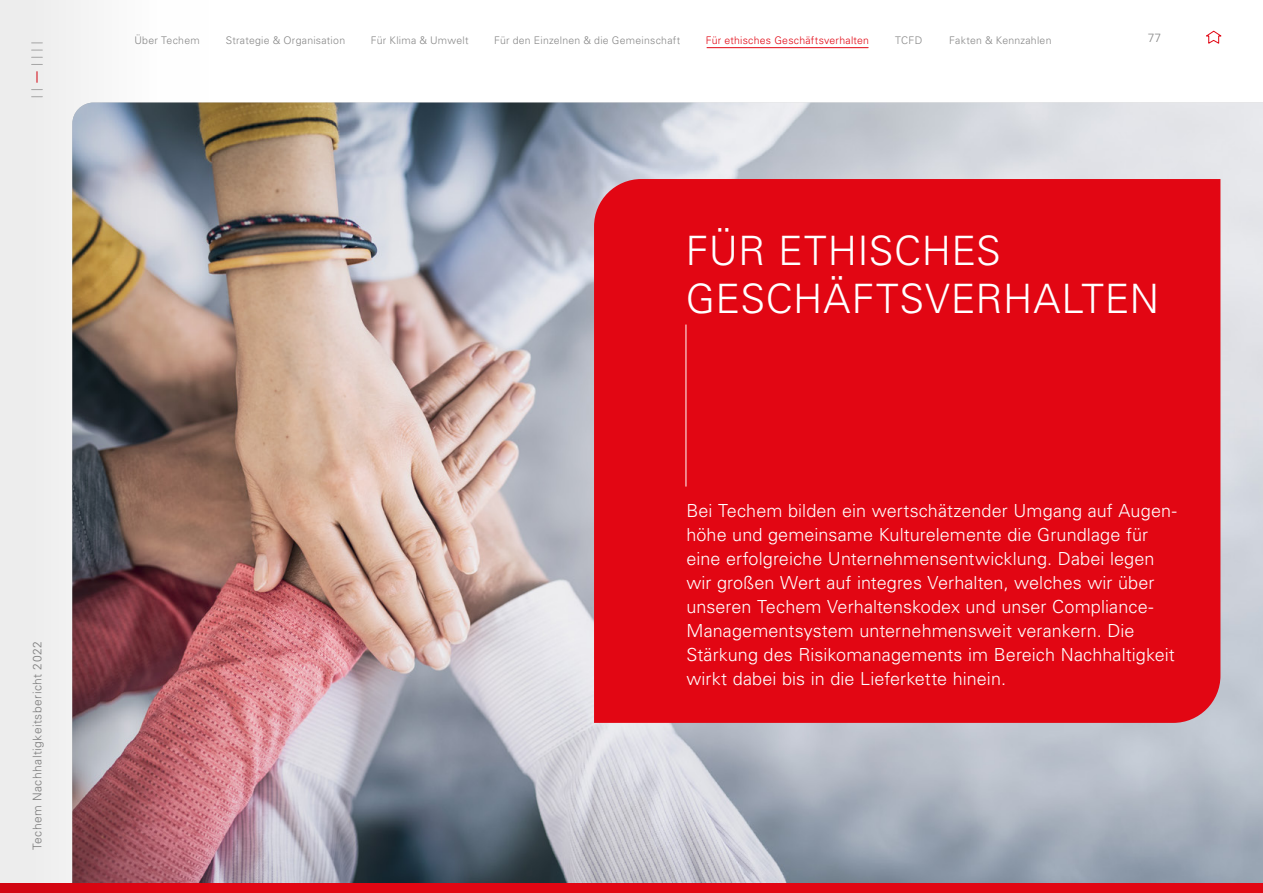
<style>
.page{position:relative;width:1263px;height:893px;background:#fff}
.page>*{position:absolute;margin:0;border:0;box-sizing:border-box;transform-origin:0 0}
.t1{font:300 40.5px/48px "Univers LT Pro 45";letter-spacing:.01em;color:#fff}
.t2{font:300 18px/24px "Univers LT Pro 45";letter-spacing:.005em;color:#fff}
.t3{font:300 12px "Univers LT Pro 45";letter-spacing:.04em;color:#878787}
.t4{font:300 10.5px "Univers LT Pro 45";letter-spacing:.025em;color:#878787}
.t5{font:300 10.5px "Univers LT Pro 45";letter-spacing:.025em;color:#e20613}
</style>
<div class="page">
<hr style="left:707px;top:47px;width:161px;height:1px;background:#e20613">
<svg style="left:1206px;top:30px;width:16px;height:14px"></svg>
<img style="left:209px;top:103px;width:1054px;height:780px">
<div style="left:0;top:883px;width:1263px;height:10px;background:#e20613"></div>
<div style="left:594px;top:179px;width:626px;height:544px;background:#e20613"></div>
<hr style="left:686px;top:325px;width:1px;height:162px;background:#fff">
<img style="left:0;top:1px;width:209px;height:892px">
<p class="t3" style="left:29px;top:850px;width:211px;rotate:-90deg">Techem Nachhaltigkeitsbericht 2022</p>
<p class="t4" style="left:134px;top:33px;width:67px">Über Techem</p>
<p class="t4" style="left:226px;top:33px;width:121px">Strategie &amp; Organisation</p>
<p class="t4" style="left:371px;top:33px;width:99px">Für Klima &amp; Umwelt</p>
<p class="t4" style="left:494px;top:33px;width:188px">Für den Einzelnen &amp; die Gemeinschaft</p>
<p class="t5" style="left:706px;top:33px;width:165px">Für ethisches Geschäftsverhalten</p>
<p class="t4" style="left:895px;top:33px;width:29px">TCFD</p>
<p class="t4" style="left:949px;top:33px;width:104px">Fakten &amp; Kennzahlen</p>
<p class="t3" style="left:1148px;top:30px;width:15px">77</p>
<h1 class="t1" style="left:686px;top:225px;width:474px">FÜR ETHISCHES<br>GESCHÄFTSVERHALTEN</h1>
<p class="t2" style="left:686px;top:498px;width:492px">Bei Techem bilden ein wertschätzender Umgang auf Augen&shy;höhe und gemeinsame Kulturelemente die Grundlage für eine erfolgreiche Unternehmensentwicklung. Dabei legen wir großen Wert auf integres Verhalten, welches wir über unseren Techem Verhaltenskodex und unser Compliance-Managementsystem unternehmensweit verankern. Die Stärkung des Risikomanagements im Bereich Nachhaltigkeit wirkt dabei bis in die Lieferkette hinein.</p>
</div>
